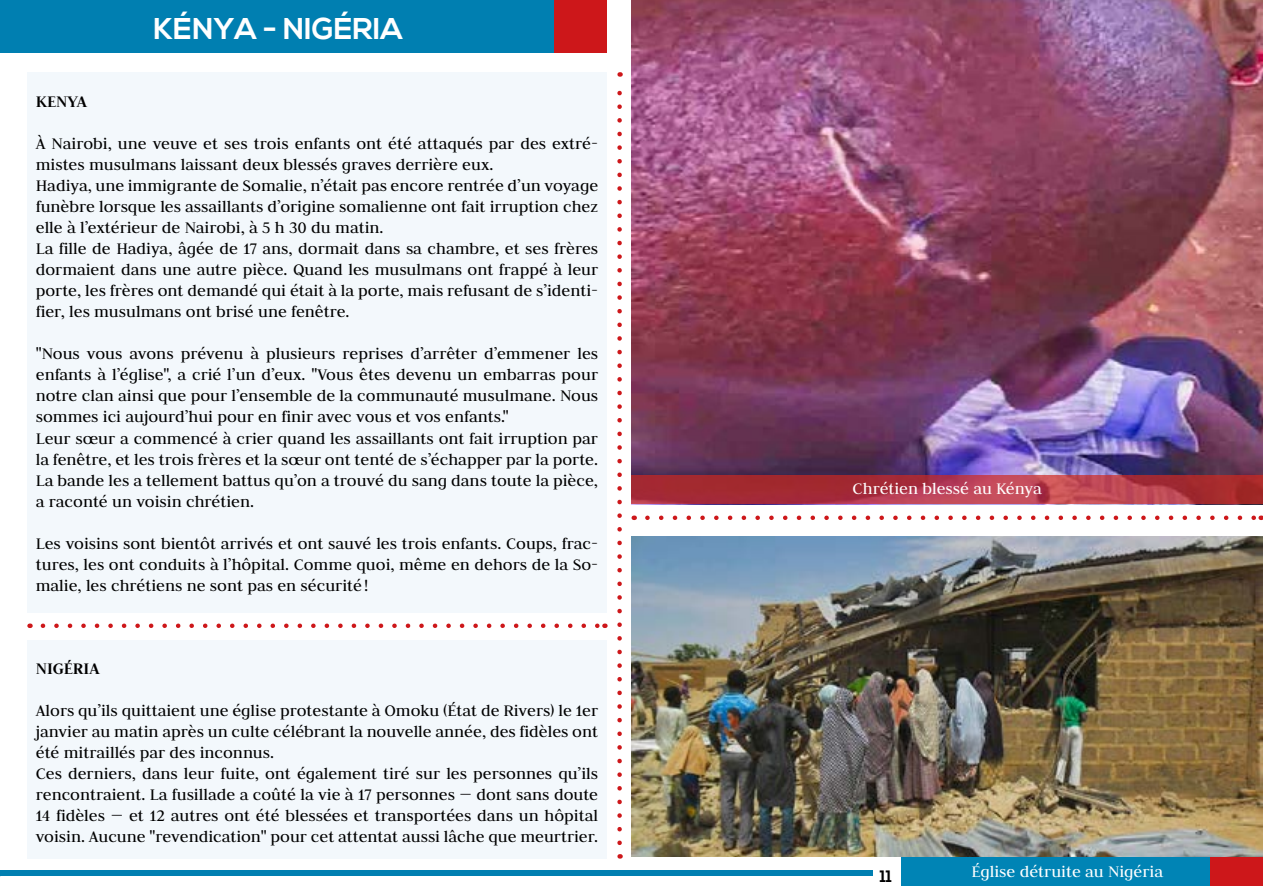
<style>
.page{position:relative;width:1263px;height:893px;background:#fff}
.page>*{position:absolute;margin:0;border:0;box-sizing:border-box;transform-origin:0 0}
.t1{font:700 30px "Nexa";color:#fff}
.t2{font:18px/21px "Judson";color:#000}
.t3{font:18px "Judson";color:#fff}
.t4{font:700 18px "Judson";color:#000}
.t5{font:700 16.5px "Nexa";color:#000}
</style>
<div class="page">
<img style="left:631px;top:0;width:632px;height:475px">
<div style="left:0;top:870px;width:872px;height:6px;background:#007fb1"></div>
<div style="left:0;top:0;width:554px;height:53px;background:#007fb1"></div>
<div style="left:554px;top:0;width:53px;height:53px;background:#cd171a"></div>
<div style="left:901px;top:857px;width:309px;height:29px;background:#0084b5"></div>
<div style="left:1210px;top:857px;width:53px;height:29px;background:#cd171a"></div>
<div style="left:27px;top:72px;width:580px;height:540px;background:#f3f8fc"></div>
<svg style="left:617px;top:72px;width:5px;height:771px"></svg>
<svg style="left:631px;top:475px;width:632px;height:29px;background:#af3641"></svg>
<svg style="left:647px;top:516px;width:607px;height:4px"></svg>
<div style="left:27px;top:640px;width:580px;height:219px;background:#f3f8fc"></div>
<img style="left:631px;top:537px;width:632px;height:320px">
<svg style="left:43px;top:623px;width:555px;height:5px"></svg>
<h1 class="t1" style="left:153px;top:12px;width:251px">KÉNYA - NIGÉRIA</h1>
<p class="t4" style="left:36px;top:91px;width:53px">KENYA</p>
<p class="t2" style="left:36px;top:133px;width:564px">À Nairobi, une veuve et ses trois enfants ont été attaqués par des extré&shy;mistes musulmans laissant deux blessés graves derrière eux.<br>Hadiya, une immigrante de Somalie, n’était pas encore rentrée d’un voyage funèbre lorsque les assaillants d’origine somalienne ont fait irruption chez elle à l’extérieur de Nairobi, à 5 h 30 du matin.<br>La fille de Hadiya, âgée de 17 ans, dormait dans sa chambre, et ses frères dormaient dans une autre pièce. Quand les musulmans ont frappé à leur porte, les frères ont demandé qui était à la porte, mais refusant de s’identi&shy;fier, les musulmans ont brisé une fenêtre.</p>
<p class="t2" style="left:36px;top:343px;width:564px">"Nous vous avons prévenu à plusieurs reprises d’arrêter d’emmener les enfants à l’église", a crié l’un d’eux. "Vous êtes devenu un embarras pour notre clan ainsi que pour l’ensemble de la communauté musulmane. Nous sommes ici aujourd’hui pour en finir avec vous et vos enfants."<br>Leur sœur a commencé à crier quand les assaillants ont fait irruption par la fenêtre, et les trois frères et la sœur ont tenté de s’échapper par la porte.<br>La bande les a tellement battus qu’on a trouvé du sang dans toute la pièce, a raconté un voisin chrétien.</p>
<p class="t2" style="left:36px;top:532px;width:564px;text-align:justify">Les voisins sont bientôt arrivés et ont sauvé les trois enfants. Coups, frac&shy;tures, les ont conduits à l’hôpital. Comme quoi, même en dehors de la So&shy;malie, les chrétiens ne sont pas en sécurité !</p>
<p class="t4" style="left:36px;top:658px;width:65px">NIGÉRIA</p>
<p class="t2" style="left:36px;top:700px;width:564px">Alors qu’ils quittaient une église protestante à Omoku (État de Rivers) le 1er janvier au matin après un culte célébrant la nouvelle année, des fidèles ont été mitraillés par des inconnus.<br>Ces derniers, dans leur fuite, ont également tiré sur les personnes qu’ils rencontraient. La fusillade a coûté la vie à 17 personnes — dont sans doute 14 fidèles — et 12 autres ont été blessées et transportées dans un hôpital voisin. Aucune "revendication" pour cet attentat aussi lâche que meurtrier.</p>
<p class="t3" style="left:853px;top:477px;width:191px">Chrétien blessé au Kénya</p>
<p class="t5" style="left:880px;top:867px;width:14px">11</p>
<p class="t3" style="left:971px;top:860px;width:193px">Église détruite au Nigéria</p>
</div>
